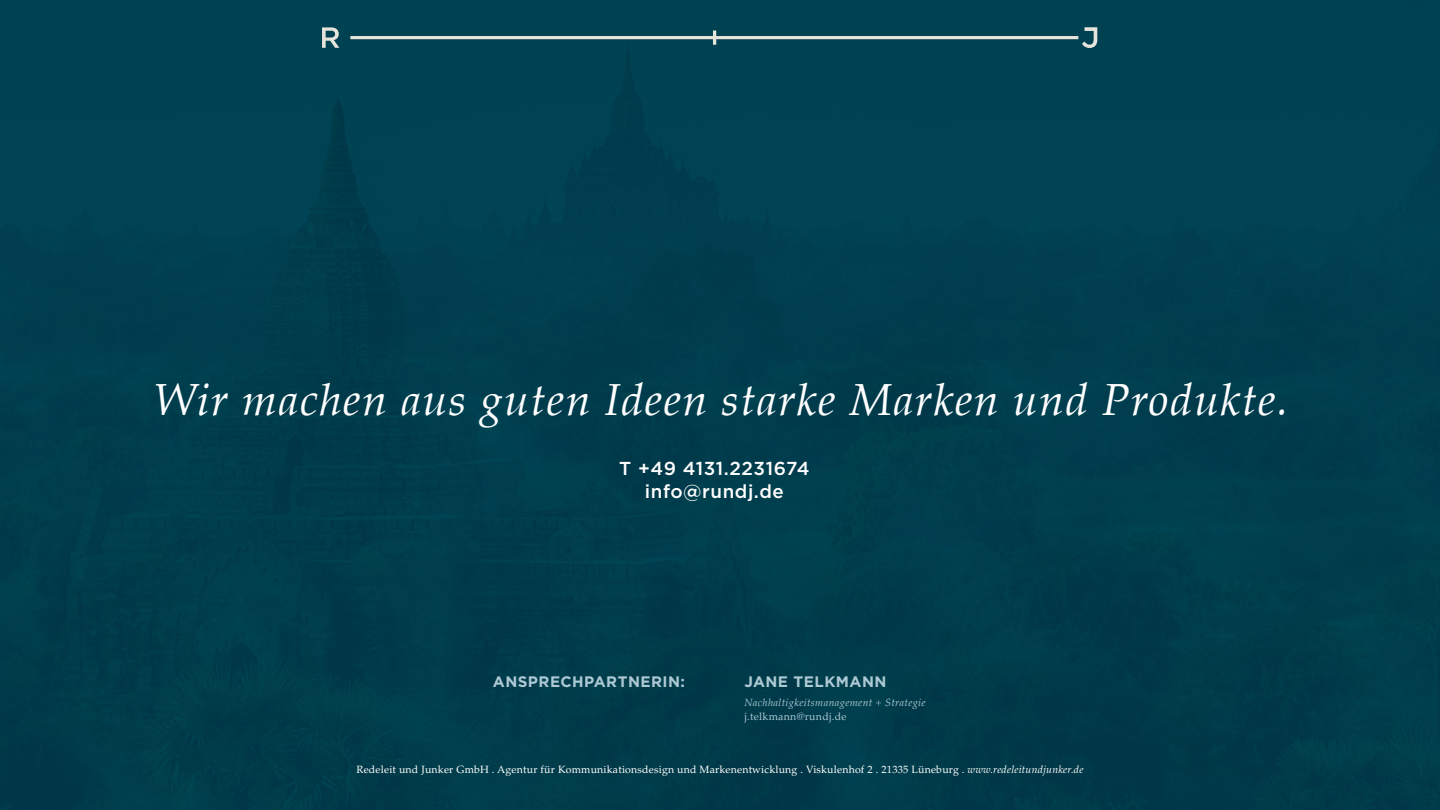
<style>
.page{position:relative;width:1440px;height:810px;background:#003e4e}
.page>*{position:absolute;margin:0;border:0;box-sizing:border-box;transform-origin:0 0}
.t1{font:italic 45px "Palatino";letter-spacing:.03em;color:#fff}
.t2{font:500 18.75px "Gotham";letter-spacing:.03em;color:#fff}
.t3{font:700 15.15px "Gotham";letter-spacing:.03em;color:#adc9d4}
.t4{font:10.5px "Palatino LT Std";letter-spacing:.02em;color:#fff}
.t5{font:italic 10.5px "Palatino";letter-spacing:.03em;color:#adc9d4}
.t6{font:10.5px "Palatino";letter-spacing:.03em;color:#adc9d4}
.s1{font-style:italic}
</style>
<div class="page">
<svg style="left:322px;top:27px;width:17px;height:21px"></svg>
<svg style="left:350px;top:27px;width:747px;height:21px"></svg>
<p class="t1" style="left:154px;top:361px;width:1136px">Wir machen aus guten Ideen starke Marken und Produkte.</p>
<p class="t2" style="left:619px;top:457px;width:192px">T +49 4131.2231674</p>
<p class="t2" style="left:645px;top:479px;width:140px">info@rundj.de</p>
<p class="t3" style="left:493px;top:672px;width:194px">ANSPRECHPARTNERIN:</p>
<p class="t3" style="left:744px;top:672px;width:144px">JANE TELKMANN</p>
<p class="t5" style="left:744px;top:694px;width:183px">Nachhaltigkeitsmanagement + Strategie</p>
<p class="t6" style="left:744px;top:708px;width:104px">j.telkmann@rundj.de</p>
<p class="t4" style="left:357px;top:764px;width:728px">Redeleit und Junker GmbH . Agentur für Kommunikationsdesign und Markenentwicklung . Viskulenhof 2 . 21335 Lüneburg . <span class="s1">www.redeleitundjunker.de</span></p>
</div>
